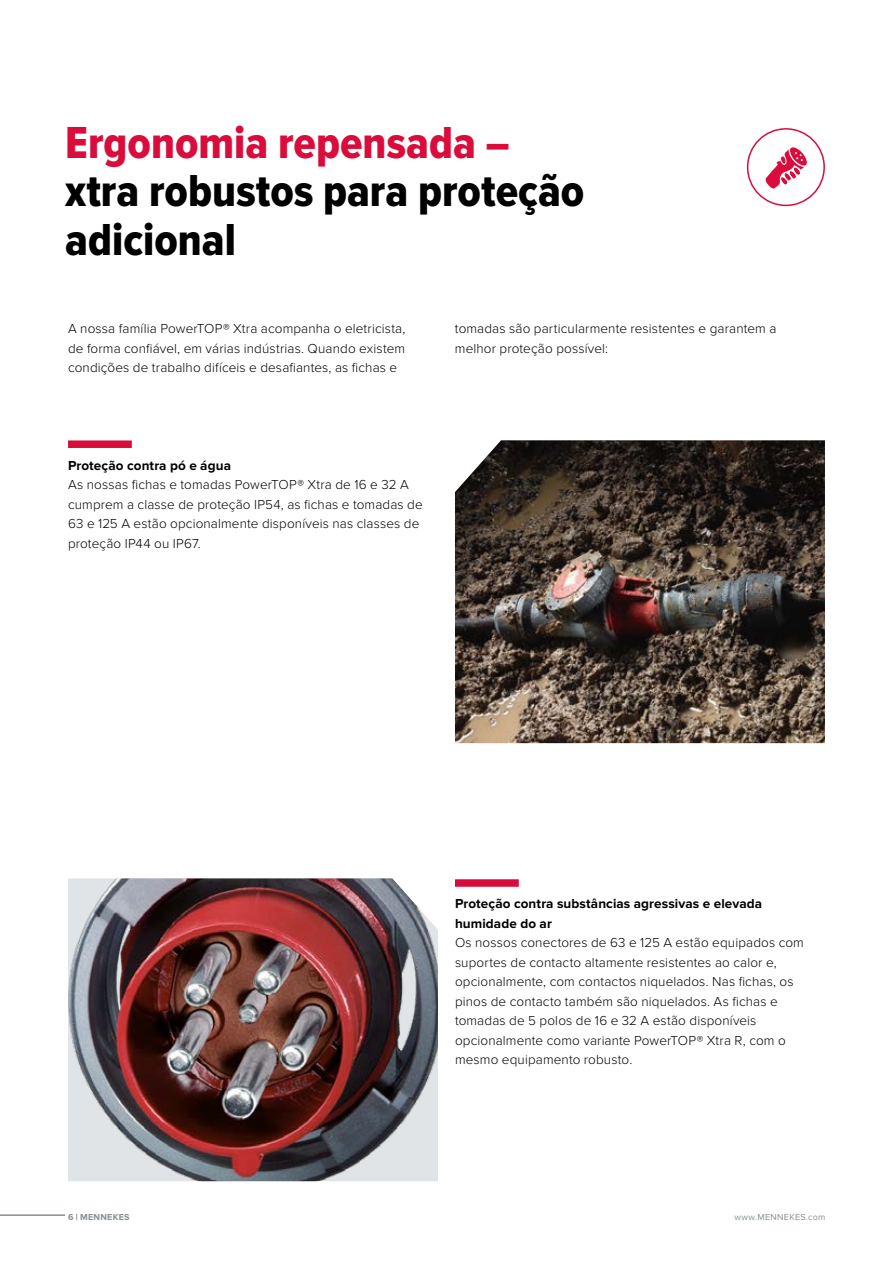
<style>
.page{position:relative;width:893px;height:1263px;background:#fff}
.page>*{position:absolute;margin:0;border:0;box-sizing:border-box;transform-origin:0 0}
.t1{font:46.5px/48.8px "Proxima Nova Cond Extrabld";color:#000}
.t2{font:46.5px "Proxima Nova Cond Extrabld";color:#d90c3b}
.t3{font:300 13.5px/19.5px "Proxima Nova";letter-spacing:.01em;color:#000}
.t4{font:700 13.5px/19.5px "Proxima Nova";letter-spacing:.01em;color:#000}
.t5{font:9px "Proxima Nova";letter-spacing:.03em;color:#868f93}
.t6{font:700 9px "Proxima Nova";letter-spacing:.03em;color:#868f93}
.s1{font-family:"Proxima Nova Extrabld";font-weight:400}
</style>
<div class="page">
<div style="left:747px;top:128px;width:78px;height:78px;background:#fff;border:2px solid #d90c3b;border-radius:50%"></div>
<svg style="left:765px;top:147px;width:42px;height:42px"></svg>
<div style="left:68px;top:440px;width:64px;height:8px;background:#d90c3b"></div>
<div style="left:455px;top:879px;width:64px;height:8px;background:#d90c3b"></div>
<img style="left:455px;top:440px;width:370px;height:303px">
<img style="left:68px;top:878px;width:370px;height:303px">
<hr style="left:0;top:1214px;width:65px;height:2px;background:#868f93">
<h1 class="t2" style="left:65px;top:116px;width:446px">Ergonomia repensada –</h1>
<h1 class="t1" style="left:65px;top:170px;width:521px">xtra robustos para proteção adicional</h1>
<p class="t3" style="left:68px;top:319px;width:339px;text-align:justify">A nossa família PowerTOP® Xtra acompanha o eletricista, de forma confiável, em várias indústrias. Quando existem condições de trabalho difíceis e desafiantes, as fichas e</p>
<p class="t3" style="left:455px;top:319px;width:323px">tomadas são particularmente resistentes e garantem a melhor proteção possível:</p>
<p class="t4" style="left:68px;top:456px;width:164px">Proteção contra pó e água</p>
<p class="t3" style="left:68px;top:475px;width:356px">As nossas fichas e tomadas PowerTOP® Xtra de 16 e 32 A cumprem a classe de proteção IP54, as fichas e tomadas de 63 e 125 A estão opcionalmente disponíveis nas classes de proteção IP44 ou IP67.</p>
<p class="t4" style="left:455px;top:895px;width:309px">Proteção contra substâncias agressivas e elevada humidade do ar</p>
<p class="t3" style="left:455px;top:933px;width:350px">Os nossos conectores de 63 e 125 A estão equipados com suportes de contacto altamente resistentes ao calor e, opcionalmente, com contactos niquelados. Nas fichas, os pinos de contacto também são niquelados. As fichas e tomadas de 5 polos de 16 e 32 A estão disponíveis opcionalmente como variante PowerTOP® Xtra R, com o mesmo equipamento robusto.</p>
<p class="t6" style="left:68px;top:1212px;width:63px">6 <span class="s1">|</span> MENNEKES</p>
<p class="t5" style="left:734px;top:1212px;width:93px">www.MENNEKES.com</p>
</div>
